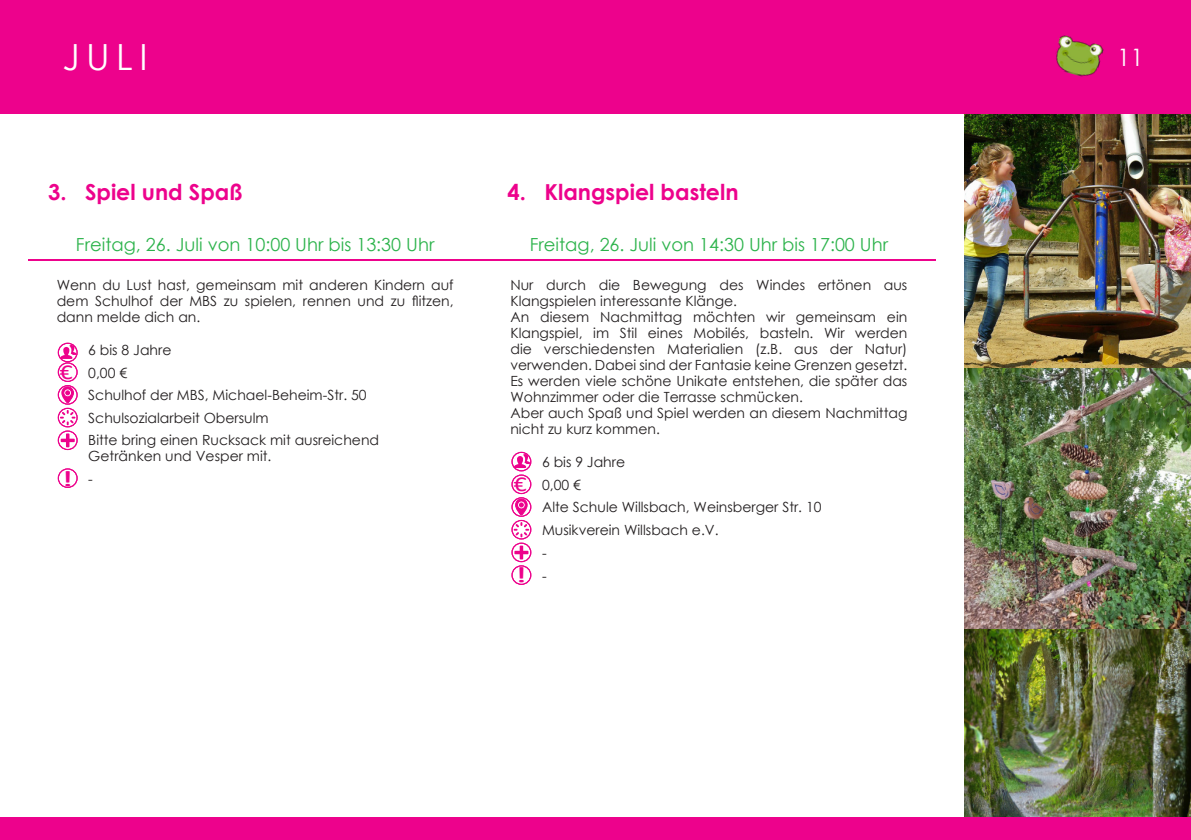
<style>
.page{position:relative;width:1191px;height:840px;background:#fff}
.page>*{position:absolute;margin:0;border:0;box-sizing:border-box;transform-origin:0 0}
.t1{font:36px "Century Gothic";color:#fff}
.t2{font:24px "Century Gothic";color:#fff}
.t3{font:22.2px "Calibri";color:#ed028c;scale:2.01 1}
.t4{font:700 22px "Century Gothic";color:#ed028c}
.t5{font:21.2px "Calibri";color:#ed028c;scale:1.24 1}
.t6{font:18px "Century Gothic";color:#2cb34b}
.t7{font:14px/16px "Century Gothic";color:#231f20}
</style>
<div class="page">
<img style="left:964px;top:628px;width:227px;height:189px">
<img style="left:964px;top:113px;width:227px;height:256px">
<div style="left:0;top:0;width:1191px;height:113px;background:#ed028c"></div>
<div style="left:0;top:817px;width:1191px;height:22px;background:#ed028c"></div>
<img style="left:1056px;top:35px;width:48px;height:42px">
<img style="left:964px;top:369px;width:227px;height:259px">
<hr style="left:28px;top:259px;width:907px;height:1px;background:#ed028c">
<div style="left:58px;top:342px;width:20px;height:20px;border:1px solid #ed028c;border-radius:50%"></div>
<div style="left:58px;top:343px;width:19px;height:18px;border:1px solid #ed028c;border-radius:50%"></div>
<svg style="left:60px;top:345px;width:16px;height:14px"></svg>
<div style="left:58px;top:362px;width:20px;height:20px;border:1px solid #ed028c;border-radius:50%"></div>
<div style="left:58px;top:363px;width:19px;height:18px;border:1px solid #ed028c;border-radius:50%"></div>
<svg style="left:58px;top:385px;width:19px;height:19px"></svg>
<div style="left:58px;top:385px;width:20px;height:19px;border:1px solid #ed028c;border-radius:50%"></div>
<div style="left:58px;top:385px;width:19px;height:19px;border:1px solid #ed028c;border-radius:50%"></div>
<svg style="left:62px;top:386px;width:11px;height:16px"></svg>
<div style="left:58px;top:407px;width:20px;height:20px;border:1px solid #ed028c;border-radius:50%"></div>
<div style="left:58px;top:408px;width:19px;height:18px;border:1px solid #ed028c;border-radius:50%"></div>
<svg style="left:60px;top:410px;width:15px;height:15px"></svg>
<div style="left:58px;top:430px;width:20px;height:20px;border:1px solid #ed028c;border-radius:50%"></div>
<div style="left:58px;top:431px;width:19px;height:18px;border:1px solid #ed028c;border-radius:50%"></div>
<svg style="left:61px;top:433px;width:14px;height:14px"></svg>
<svg style="left:58px;top:468px;width:19px;height:19px"></svg>
<div style="left:58px;top:468px;width:20px;height:19px;border:1px solid #ed028c;border-radius:50%"></div>
<div style="left:58px;top:468px;width:19px;height:19px;border:1px solid #ed028c;border-radius:50%"></div>
<svg style="left:64px;top:474px;width:9px;height:7px"></svg>
<div style="left:511px;top:451px;width:20px;height:20px;border:1px solid #ed028c;border-radius:50%"></div>
<div style="left:512px;top:452px;width:19px;height:18px;border:1px solid #ed028c;border-radius:50%"></div>
<svg style="left:514px;top:454px;width:16px;height:14px"></svg>
<div style="left:511px;top:474px;width:20px;height:20px;border:1px solid #ed028c;border-radius:50%"></div>
<div style="left:512px;top:475px;width:19px;height:18px;border:1px solid #ed028c;border-radius:50%"></div>
<svg style="left:512px;top:497px;width:19px;height:19px"></svg>
<div style="left:511px;top:497px;width:20px;height:19px;border:1px solid #ed028c;border-radius:50%"></div>
<div style="left:512px;top:497px;width:19px;height:19px;border:1px solid #ed028c;border-radius:50%"></div>
<svg style="left:515px;top:498px;width:12px;height:16px"></svg>
<div style="left:511px;top:519px;width:20px;height:20px;border:1px solid #ed028c;border-radius:50%"></div>
<div style="left:512px;top:520px;width:19px;height:18px;border:1px solid #ed028c;border-radius:50%"></div>
<svg style="left:513px;top:522px;width:16px;height:15px"></svg>
<div style="left:511px;top:542px;width:20px;height:20px;border:1px solid #ed028c;border-radius:50%"></div>
<div style="left:512px;top:543px;width:19px;height:18px;border:1px solid #ed028c;border-radius:50%"></div>
<svg style="left:514px;top:545px;width:14px;height:14px"></svg>
<svg style="left:512px;top:565px;width:19px;height:19px"></svg>
<div style="left:511px;top:565px;width:20px;height:19px;border:1px solid #ed028c;border-radius:50%"></div>
<div style="left:512px;top:565px;width:19px;height:19px;border:1px solid #ed028c;border-radius:50%"></div>
<svg style="left:518px;top:571px;width:8px;height:6px"></svg>
<p class="t1" style="left:62px;top:32px;width:87px">JULI</p>
<p class="t2" style="left:1117px;top:40px;width:28px">11</p>
<p class="t4" style="left:48px;top:175px;width:20px">3.</p>
<p class="t4" style="left:85px;top:175px;width:159px">Spiel und Spaß</p>
<p class="t4" style="left:507px;top:175px;width:20px">4.</p>
<p class="t4" style="left:544px;top:175px;width:196px">Klangspiel basteln</p>
<p class="t6" style="left:76px;top:231px;width:360px">Freitag, 26. Juli von 10:00 Uhr bis 13:30 Uhr</p>
<p class="t6" style="left:530px;top:231px;width:360px">Freitag, 26. Juli von 14:30 Uhr bis 17:00 Uhr</p>
<p class="t7" style="left:57px;top:277px;width:398px;text-align:justify">Wenn du Lust hast, gemeinsam mit anderen Kindern auf dem Schulhof der MBS zu spielen, rennen und zu flitzen, dann melde dich an.</p>
<p class="t7" style="left:88px;top:341px;width:85px">6 bis 8 Jahre</p>
<p class="t5" style="left:60px;top:358px;width:12px">€</p>
<p class="t7" style="left:88px;top:364px;width:40px">0,00 €</p>
<p class="t7" style="left:88px;top:387px;width:280px">Schulhof der MBS, Michael-Beheim-Str. 50</p>
<p class="t7" style="left:88px;top:409px;width:182px">Schulsozialarbeit Obersulm</p>
<p class="t7" style="left:88px;top:432px;width:292px">Bitte bring einen Rucksack mit ausreichend<br>Getränken und Vesper mit.</p>
<p class="t3" style="left:60px;top:464px;width:9px">!</p>
<p class="t7" style="left:88px;top:470px;width:6px">-</p>
<p class="t7" style="left:510px;top:277px;width:398px">Nur durch die Bewegung des Windes ertönen aus<br>Klangspielen interessante Klänge.</p>
<p class="t7" style="left:510px;top:309px;width:398px;text-align:justify">An diesem Nachmittag möchten wir gemeinsam ein Klangspiel, im Stil eines Mobilés, basteln. Wir werden die verschiedensten Materialien (z.B. aus der Natur) verwenden. Dabei sind der Fantasie keine Grenzen gesetzt.<br>Es werden viele schöne Unikate entstehen, die später das Wohnzimmer oder die Terrasse schmücken.</p>
<p class="t7" style="left:510px;top:405px;width:398px">Aber auch Spaß und Spiel werden an diesem Nachmittag nicht zu kurz kommen.</p>
<p class="t7" style="left:542px;top:453px;width:85px">6 bis 9 Jahre</p>
<p class="t5" style="left:513px;top:470px;width:12px">€</p>
<p class="t7" style="left:542px;top:476px;width:40px">0,00 €</p>
<p class="t7" style="left:542px;top:499px;width:281px">Alte Schule Willsbach, Weinsberger Str. 10</p>
<p class="t7" style="left:542px;top:521px;width:178px">Musikverein Willsbach e.V.</p>
<p class="t7" style="left:542px;top:544px;width:6px">-</p>
<p class="t3" style="left:513px;top:560px;width:9px">!</p>
<p class="t7" style="left:542px;top:567px;width:6px">-</p>
</div>
